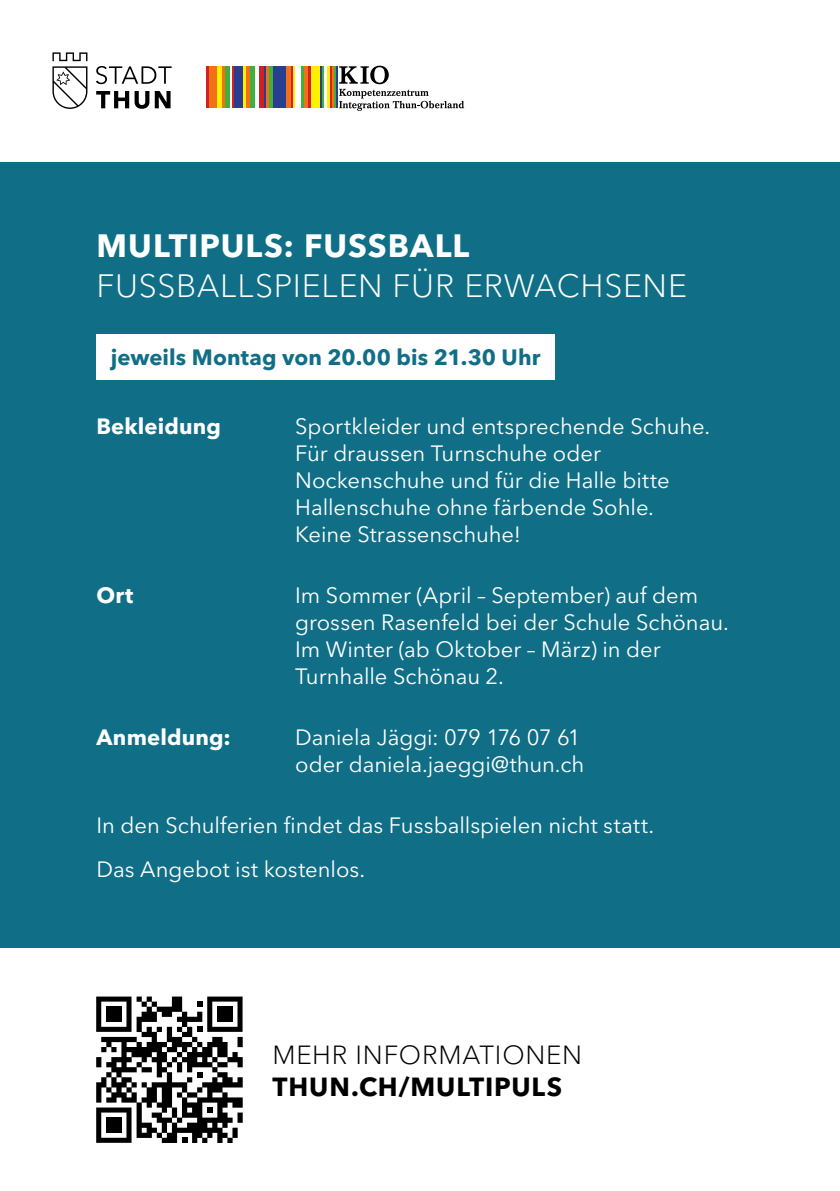
<style>
.page{position:relative;width:840px;height:1191px;background:#fff}
.page>*{position:absolute;margin:0;border:0;box-sizing:border-box;transform-origin:0 0}
.t1{font:300 32px "Avenir Next LT Pro";letter-spacing:.02em;color:#fff}
.t2{font:700 32px "Avenir Next LT Pro";letter-spacing:.03em;color:#fff}
.t3{font:300 26px "Avenir Next LT Pro";letter-spacing:.03em;color:#000}
.t4{font:700 26px "Avenir Next LT Pro";letter-spacing:.035em;color:#000}
.t5{font:22px/27px "Avenir Next LT Pro";color:#fff}
.t6{font:700 22px "Avenir Next LT Pro";letter-spacing:.005em;color:#106f86}
.t7{font:700 22px "Avenir Next LT Pro";letter-spacing:.005em;color:#fff}
</style>
<div class="page">
<div style="left:0;top:161px;width:839px;height:787px;background:#106f86"></div>
<div style="left:96px;top:334px;width:458px;height:45px;background:#fff"></div>
<svg style="left:52px;top:52px;width:35px;height:57px"></svg>
<svg style="left:96px;top:66px;width:75px;height:18px"></svg>
<svg style="left:96px;top:91px;width:53px;height:18px"></svg>
<svg style="left:155px;top:91px;width:15px;height:17px"></svg>
<svg style="left:294px;top:66px;width:30px;height:42px"></svg>
<svg style="left:206px;top:66px;width:87px;height:42px;background:#9b774e"></svg>
<hr style="left:293px;top:66px;width:1px;height:42px;background:#fff200">
<svg style="left:300px;top:66px;width:19px;height:42px"></svg>
<hr style="left:320px;top:66px;width:1px;height:42px;background:#293d91">
<hr style="left:321px;top:66px;width:2px;height:42px;background:#40b03d">
<svg style="left:327px;top:66px;width:137px;height:45px"></svg>
<svg style="left:96px;top:996px;width:146px;height:147px"></svg>
<div style="left:106px;top:1006px;width:15px;height:15px;background:#000"></div>
<div style="left:217px;top:1006px;width:15px;height:15px;background:#000"></div>
<div style="left:106px;top:1117px;width:15px;height:15px;background:#000"></div>
<h1 class="t2" style="left:96px;top:227px;width:374px">MULTIPULS: FUSSBALL</h1>
<h1 class="t1" style="left:96px;top:267px;width:591px">FUSSBALLSPIELEN FÜR ERWACHSENE</h1>
<p class="t6" style="left:111px;top:344px;width:431px">jeweils Montag von 20.00 bis 21.30 Uhr</p>
<p class="t7" style="left:96px;top:412px;width:126px">Bekleidung</p>
<p class="t5" style="left:295px;top:412px;width:416px">Sportkleider und entsprechende Schuhe.<br>Für draussen Turnschuhe oder Nockenschuhe und für die Halle bitte Hallenschuhe ohne färbende Sohle.<br>Keine Strassenschuhe!</p>
<p class="t7" style="left:96px;top:581px;width:38px">Ort</p>
<p class="t5" style="left:295px;top:581px;width:435px">Im Sommer (April – September) auf dem grossen Rasenfeld bei der Schule Schönau.<br>Im Winter (ab Oktober – März) in der Turnhalle Schönau 2.</p>
<p class="t7" style="left:96px;top:723px;width:136px">Anmeldung:</p>
<p class="t5" style="left:295px;top:723px;width:290px">Daniela Jäggi: 079 176 07 61 oder daniela.jaeggi@thun.ch</p>
<p class="t5" style="left:96px;top:803px;width:558px;line-height:44px">In den Schulferien findet das Fussballspielen nicht statt.<br>Das Angebot ist kostenlos.</p>
<p class="t3" style="left:272px;top:1039px;width:311px">MEHR INFORMATIONEN</p>
<p class="t4" style="left:272px;top:1070px;width:291px">THUN.CH/MULTIPULS</p>
</div>
